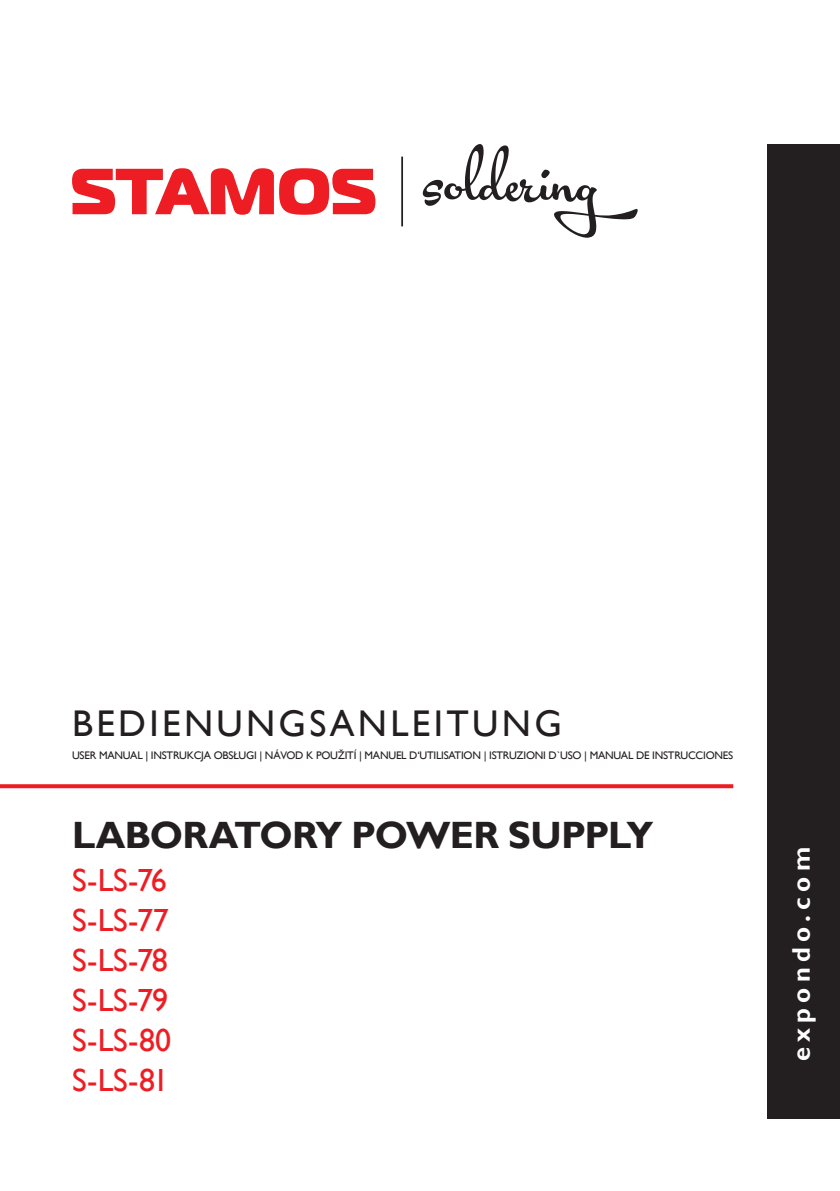
<style>
.page{position:relative;width:840px;height:1191px;background:#fff}
.page>*{position:absolute;margin:0;border:0;box-sizing:border-box;transform-origin:0 0}
.t1{font:700 38px "Gill Sans";letter-spacing:-.025em;color:#231f20}
.t2{font:37.2px "Gill Sans";letter-spacing:.09em;color:#231f20}
.t3{font:32px "Gill Sans";letter-spacing:-.01em;color:#ee1d23}
.t4{font:700 25.4px "Gill Sans";letter-spacing:.21em;color:#fff}
.t5{font:11px "Gill Sans";letter-spacing:-.02em;color:#231f20}
</style>
<div class="page">
<div style="left:767px;top:144px;width:72px;height:975px;background:#231f20"></div>
<svg style="left:72px;top:168px;width:303px;height:47px"></svg>
<svg style="left:401px;top:144px;width:236px;height:94px"></svg>
<svg style="left:0;top:784px;width:732px;height:4px;background:#ee292f"></svg>
<p class="t2" style="left:72px;top:702px;width:491px">BEDIENUNGSANLEITUNG</p>
<p class="t5" style="left:72px;top:749px;width:662px">USER MANUAL | INSTRUKCJA OBSŁUGI | NÁVOD K POUŽITÍ | MANUEL D‘UTILISATION | ISTRUZIONI D`USO | MANUAL DE INSTRUCCIONES</p>
<p class="t1" style="left:72px;top:812px;width:582px">LABORATORY POWER SUPPLY</p>
<p class="t3" style="left:72px;top:861px;width:96px">S-LS-76</p>
<p class="t3" style="left:72px;top:901px;width:98px">S-LS-77</p>
<p class="t3" style="left:72px;top:941px;width:97px">S-LS-78</p>
<p class="t3" style="left:72px;top:981px;width:97px">S-LS-79</p>
<p class="t3" style="left:72px;top:1021px;width:101px">S-LS-80</p>
<p class="t3" style="left:72px;top:1061px;width:98px">S-LS-81</p>
<p class="t4" style="left:785px;top:1061px;width:216px;rotate:-90deg">expondo.com</p>
</div>
